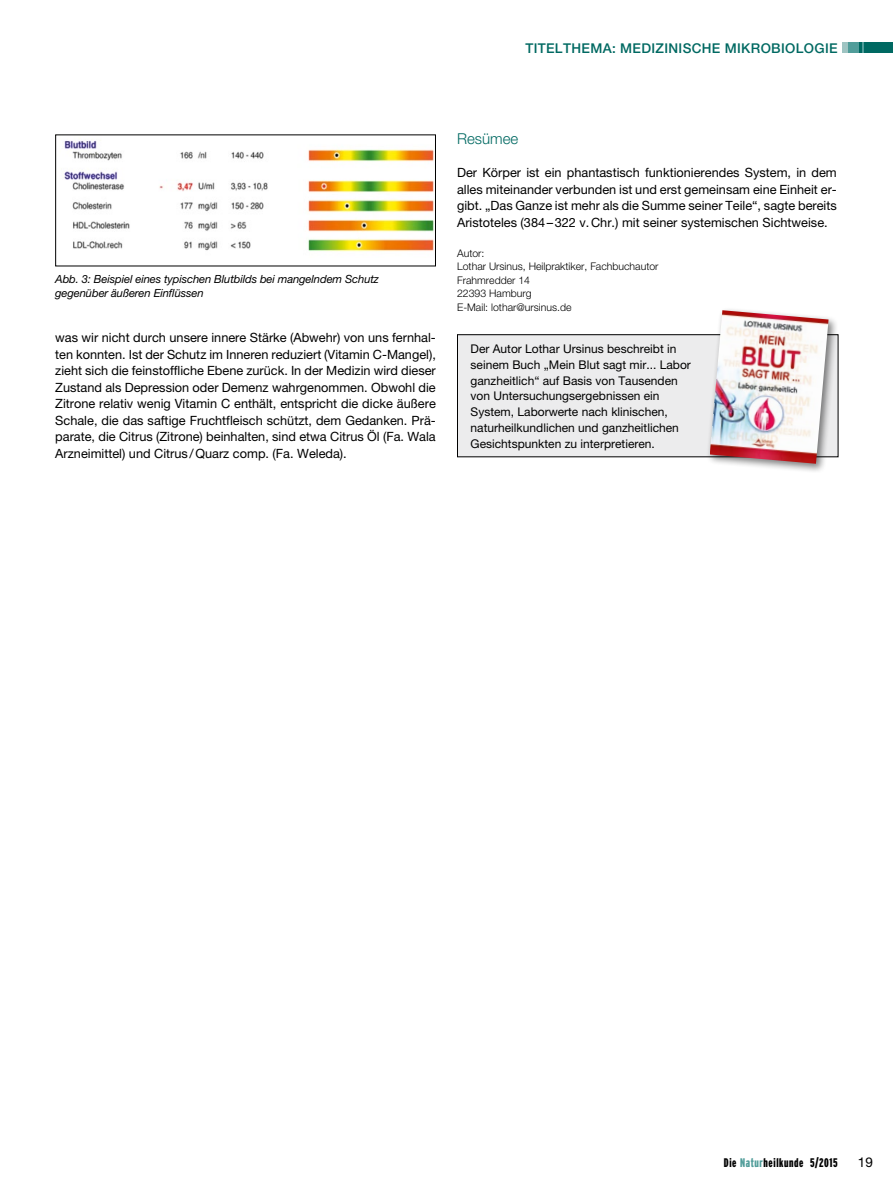
<style>
.page{position:relative;width:893px;height:1191px;background:#fff}
.page>*{position:absolute;margin:0;border:0;box-sizing:border-box;transform-origin:0 0}
.t1{font:300 15px "Helvetica Neue";color:#006962}
.t2{font:500 13.5px "Helvetica Neue";letter-spacing:.025em;color:#006962}
.t3{font:13.5px "Helvetica Neue";color:#000}
.t4{font:12.75px/16.5px "Helvetica Neue";color:#000;text-align:justify}
.t5{font:900 extra-condensed 12.45px "Interstate";letter-spacing:.05em;color:#000}
.t6{font:12px/15.8px "Helvetica Neue";color:#000}
.t7{font:italic 11.25px/13.5px "Helvetica Neue";letter-spacing:-.01em;color:#000}
.t8{font:300 10.5px/13.5px "Helvetica Neue";color:#000}
.s1{color:#519d9a}
</style>
<div class="page">
<div style="left:842px;top:43px;width:32px;height:10px;background:#519d9a"></div>
<div style="left:864px;top:43px;width:28px;height:10px;background:#006962"></div>
<div style="left:842px;top:43px;width:6px;height:10px;background:#9fc4c2"></div>
<svg style="left:859px;top:43px;width:2px;height:10px"></svg>
<div style="left:457px;top:335px;width:381px;height:122px;background:#ececed"></div>
<div style="left:457px;top:334px;width:381px;height:123px;border:1px solid #000"></div>
<div style="left:706px;top:306px;width:132px;height:167px;background:#000;opacity:.5"></div>
<img style="left:710px;top:310px;width:118px;height:154px">
<img style="left:64px;top:140px;width:370px;height:112px">
<p class="t2" style="left:525px;top:40px;width:314px">TITELTHEMA: MEDIZINISCHE MIKROBIOLOGIE</p>
<p class="t7" style="left:55px;top:272px;width:325px">Abb. 3: Beispiel eines typischen Blutbilds bei mangelndem Schutz gegenüber äußeren Einflüssen</p>
<p class="t4" style="left:55px;top:329px;width:382px">was wir nicht durch unsere innere Stärke (Abwehr) von uns fernhal&shy;ten konnten. Ist der Schutz im Inneren reduziert (Vitamin C-Mangel), zieht sich die feinstoffliche Ebene zurück. In der Medizin wird dieser Zustand als Depression oder Demenz wahrgenommen. Obwohl die Zitrone relativ wenig Vitamin C enthält, entspricht die dicke äußere Schale, die das saftige Fruchtfleisch schützt, dem Gedanken. Prä&shy;parate, die Citrus (Zitrone) beinhalten, sind etwa Citrus Öl (Fa. Wala Arzneimittel) und Citrus/Quarz comp. (Fa. Weleda).</p>
<p class="t1" style="left:457px;top:130px;width:63px">Resümee</p>
<p class="t4" style="left:457px;top:164px;width:381px">Der Körper ist ein phantastisch funktionierendes System, in dem alles miteinander verbunden ist und erst gemeinsam eine Einheit er&shy;gibt. „Das Ganze ist mehr als die Summe seiner Teile“, sagte bereits Aristoteles (384–322 v.Chr.) mit seiner systemischen Sichtweise.</p>
<p class="t8" style="left:457px;top:246px;width:203px">Autor:<br>Lothar Ursinus, Heilpraktiker, Fachbuchautor<br>Frahmredder 14<br>22393 Hamburg<br>E-Mail: lothar@ursinus.de</p>
<p class="t6" style="left:471px;top:341px;width:222px">Der Autor Lothar Ursinus beschreibt in seinem Buch „Mein Blut sagt mir... Labor ganzheitlich“ auf Basis von Tausenden von Untersuchungsergebnissen ein System, Laborwerte nach klinischen, naturheilkundlichen und ganzheitlichen Gesichtspunkten zu interpretieren.</p>
<p class="t5" style="left:724px;top:1156px;width:115px">Die <span class="s1">Natur</span>heilkunde 5/2015</p>
<p class="t3" style="left:858px;top:1154px;width:17px">19</p>
</div>
